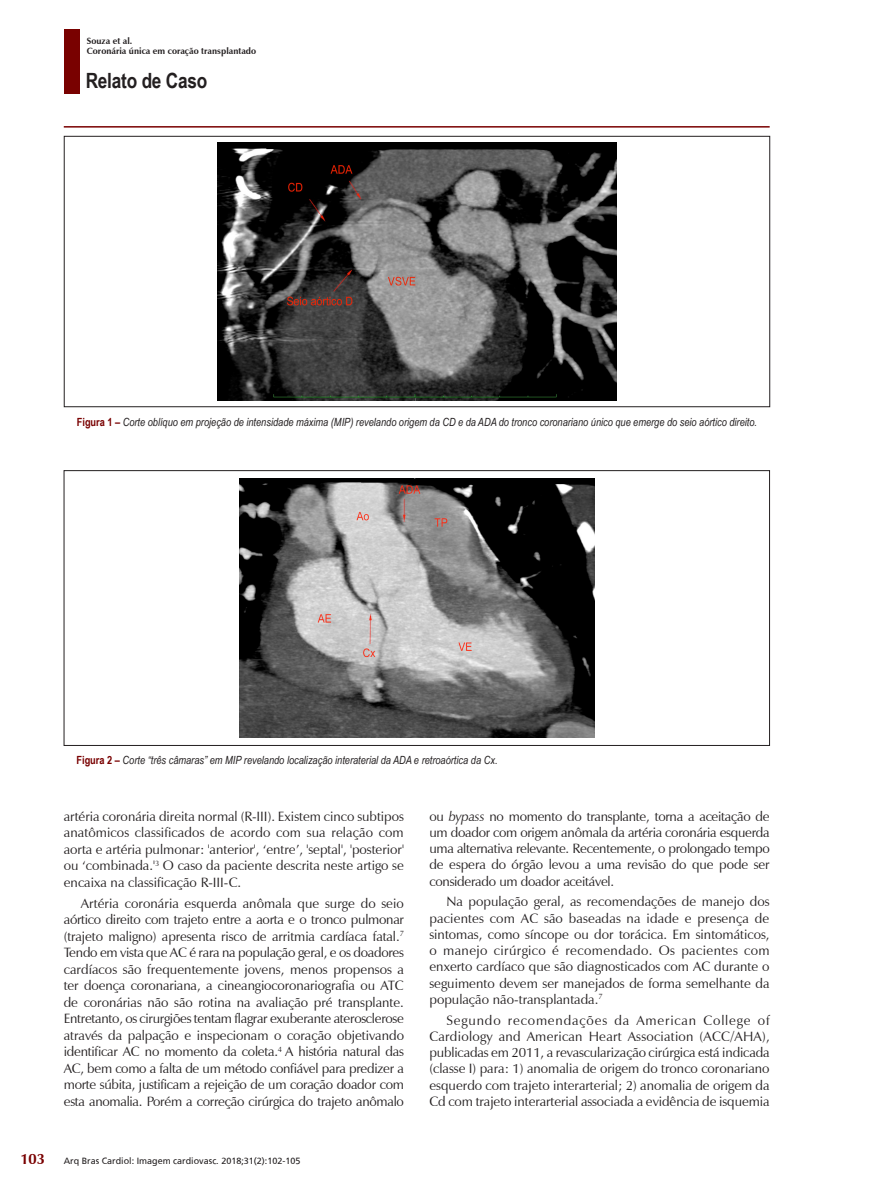
<style>
.page{position:relative;width:893px;height:1191px;background:#fff}
.page>*{position:absolute;margin:0;border:0;box-sizing:border-box;transform-origin:0 0}
.t1{font:700 21px "Arial Narrow";letter-spacing:-.01em;color:#231f20}
.t2{font:700 15px "Zapf Humanist 601 BT";color:#790100}
._01-TEXTO_BASICO{font:13.5px/16.5px "Zapf Humanist 601 BT";letter-spacing:-.005em;color:#231f20;text-align:justify}
._06_-_LEGENDA_FIGURA{font:italic 11.25px "Arial Narrow";color:#231f20}
.ARQBRAS{font:9px "Frutiger";color:#231f20}
.t3{font:700 9px "Zapf Humanist 601 BT";color:#231f20}
.s1{font-weight:700;font-style:normal;color:#790100}
.s2{font-style:italic}
</style>
<div class="page">
<hr style="left:64px;top:126px;width:706px;height:2px;background:#790100">
<div style="left:64px;top:29px;width:16px;height:65px;background:#790100"></div>
<div style="left:64px;top:136px;width:706px;height:271px;border:1px solid #231f20"></div>
<img style="left:217px;top:143px;width:400px;height:257px">
<div style="left:64px;top:470px;width:706px;height:275px;border:1px solid #231f20"></div>
<img style="left:239px;top:478px;width:355px;height:259px">
<p class="t3" style="left:87px;top:35px;width:47px">Souza et al.</p>
<p class="t3" style="left:87px;top:46px;width:171px">Coronária única em coração transplantado</p>
<h1 class="t1" style="left:86px;top:65px;width:123px">Relato de Caso</h1>
<p class="_06_-_LEGENDA_FIGURA" style="left:77px;top:414px;width:682px"><span class="s1">Figura 1 –</span> Corte oblíquo em projeção de intensidade máxima (MIP) revelando origem da CD e da ADA do tronco coronariano único que emerge do seio aórtico direito.</p>
<p class="t2" style="left:20px;top:1149px;width:26px">103</p>
<p class="_06_-_LEGENDA_FIGURA" style="left:76px;top:752px;width:423px"><span class="s1">Figura 2 –</span> Corte “três câmaras” em MIP revelando localização interaterial da ADA e retroaórtica da Cx.</p>
<p class="_01-TEXTO_BASICO" style="left:64px;top:807px;width:342px">artéria coronária direita normal (R-III). Existem cinco subtipos anatômicos classificados de acordo com sua relação com aorta e artéria pulmonar: 'anterior', ‘entre’, 'septal', 'posterior' ou ‘combinada.'<sup>3</sup> O caso da paciente descrita neste artigo se encaixa na classificação R-III-C.</p>
<p class="_01-TEXTO_BASICO" style="left:64px;top:894px;width:342px;text-indent:17px">Artéria coronária esquerda anômala que surge do seio aórtico direito com trajeto entre a aorta e o tronco pulmonar (trajeto maligno) apresenta risco de arritmia cardíaca fatal.<sup>7<br></sup>Tendo em vista que AC é rara na população geral, e os doadores cardíacos são frequentemente jovens, menos propensos a ter doença coronariana, a cineangiocoronariografia ou ATC de coronárias não são rotina na avaliação pré transplante.<br>Entretanto, os cirurgiões tentam flagrar exuberante aterosclerose através da palpação e inspecionam o coração objetivando identificar AC no momento da coleta.<sup>4</sup> A história natural das AC, bem como a falta de um método confiável para predizer a morte súbita, justificam a rejeição de um coração doador com esta anomalia. Porém a correção cirúrgica do trajeto anômalo</p>
<p class="ARQBRAS" style="left:64px;top:1155px;width:238px">Arq Bras Cardiol: Imagem cardiovasc. 2018;31(2):102-105</p>
<p class="_01-TEXTO_BASICO" style="left:429px;top:807px;width:342px">ou <span class="s2">bypass</span> no momento do transplante, torna a aceitação de um doador com origem anômala da artéria coronária esquerda uma alternativa relevante. Recentemente, o prolongado tempo de espera do órgão levou a uma revisão do que pode ser considerado um doador aceitável.</p>
<p class="_01-TEXTO_BASICO" style="left:429px;top:893px;width:342px;text-indent:17px">Na população geral, as recomendações de manejo dos pacientes com AC são baseadas na idade e presença de sintomas, como síncope ou dor torácica. Em sintomáticos, o manejo cirúrgico é recomendado. Os pacientes com enxerto cardíaco que são diagnosticados com AC durante o seguimento devem ser manejados de forma semelhante da população não-transplantada.<sup>7</sup></p>
<p class="_01-TEXTO_BASICO" style="left:429px;top:1011px;width:342px;text-indent:17px">Segundo recomendações da American College of Cardiology and American Heart Association (ACC/AHA), publicadas em 2011, a revascularização cirúrgica está indicada (classe I) para: 1) anomalia de origem do tronco coronariano esquerdo com trajeto interarterial; 2) anomalia de origem da Cd com trajeto interarterial associada a evidência de isquemia</p>
</div>
